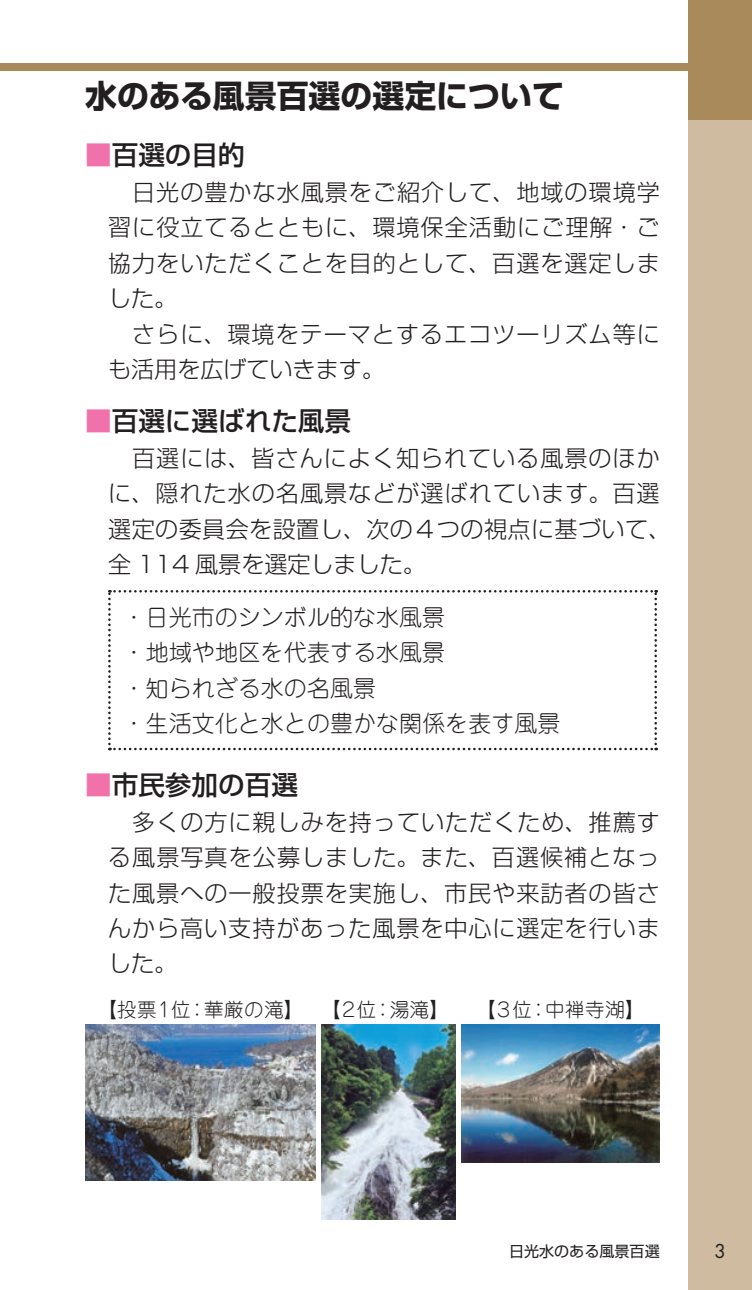
<style>
.page{position:relative;width:752px;height:1290px;background:#fff}
.page>*{position:absolute;margin:0;border:0;box-sizing:border-box;transform-origin:0 0}
.t1{font:700 32px "Shin Go Pr 6 N";color:#231f20}
.t2{font:500 26.5px "Shin Go Pr 6 N";color:#231f20}
.t3{font:300 23px/35.5px "Shin Go Pr 6 N";letter-spacing:.045em;color:#231f20}
.t4{font:300 23px/35.5px "Jun 101 Pro";color:#231f20}
.t5{font:300 19.5px "Jun 101 Pro";letter-spacing:.02em;color:#231f20}
.t6{font:18.5px "Futura";color:#231f20}
.t7{font:15px "Shin Go Pr 6 N";color:#231f20}
.s1{color:#f171ab}
</style>
<div class="page">
<svg style="left:108px;top:590px;width:548px;height:160px"></svg>
<img style="left:85px;top:1024px;width:230px;height:156px">
<img style="left:321px;top:1024px;width:134px;height:195px">
<img style="left:461px;top:1024px;width:198px;height:138px">
<div style="left:0;top:64px;width:751px;height:7px;background:#a88a5b"></div>
<div style="left:687px;top:0;width:64px;height:120px;background:#a88a5b"></div>
<div style="left:687px;top:120px;width:64px;height:1170px;background:#cfbca0"></div>
<h1 class="t1" style="left:85px;top:70px;width:480px">水のある風景百選の選定について</h1>
<p class="t2" style="left:85px;top:133px;width:161px"><span class="s1">■</span>百選の目的</p>
<p class="t3" style="left:108px;top:172px;width:553px">　日光の豊かな水風景をご紹介して、地域の環境学習に役立てるとともに、環境保全活動にご理解・ご協力をいただくことを目的として、百選を選定しました。<br>　さらに、環境をテーマとするエコツーリズム等にも活用を広げていきます。</p>
<p class="t2" style="left:85px;top:399px;width:267px"><span class="s1">■</span>百選に選ばれた風景</p>
<p class="t3" style="left:108px;top:438px;width:564px">　百選には、皆さんによく知られている風景のほかに、隠れた水の名風景などが選ばれています。百選選定の委員会を設置し、次の４つの視点に基づいて、全 114 風景を選定しました。</p>
<p class="t4" style="left:122px;top:597px;width:439px">・日光市のシンボル的な水風景<br>・地域や地区を代表する水風景<br>・知られざる水の名風景<br>・生活文化と水との豊かな関係を表す風景</p>
<p class="t2" style="left:85px;top:763px;width:214px"><span class="s1">■</span>市民参加の百選</p>
<p class="t3" style="left:108px;top:802px;width:553px;text-align:justify">　多くの方に親しみを持っていただくため、推薦する風景写真を公募しました。また、百選候補となった風景への一般投票を実施し、市民や来訪者の皆さんから高い支持があった風景を中心に選定を行いました。</p>
<p class="t5" style="left:97px;top:994px;width:353px">【投票１位：華厳の滝】 【２位：湯滝】</p>
<p class="t5" style="left:476px;top:994px;width:170px">【３位：中禅寺湖】</p>
<p class="t7" style="left:508px;top:1238px;width:152px">日光水のある風景百選</p>
<p class="t6" style="left:714px;top:1238px;width:13px">3</p>
</div>
